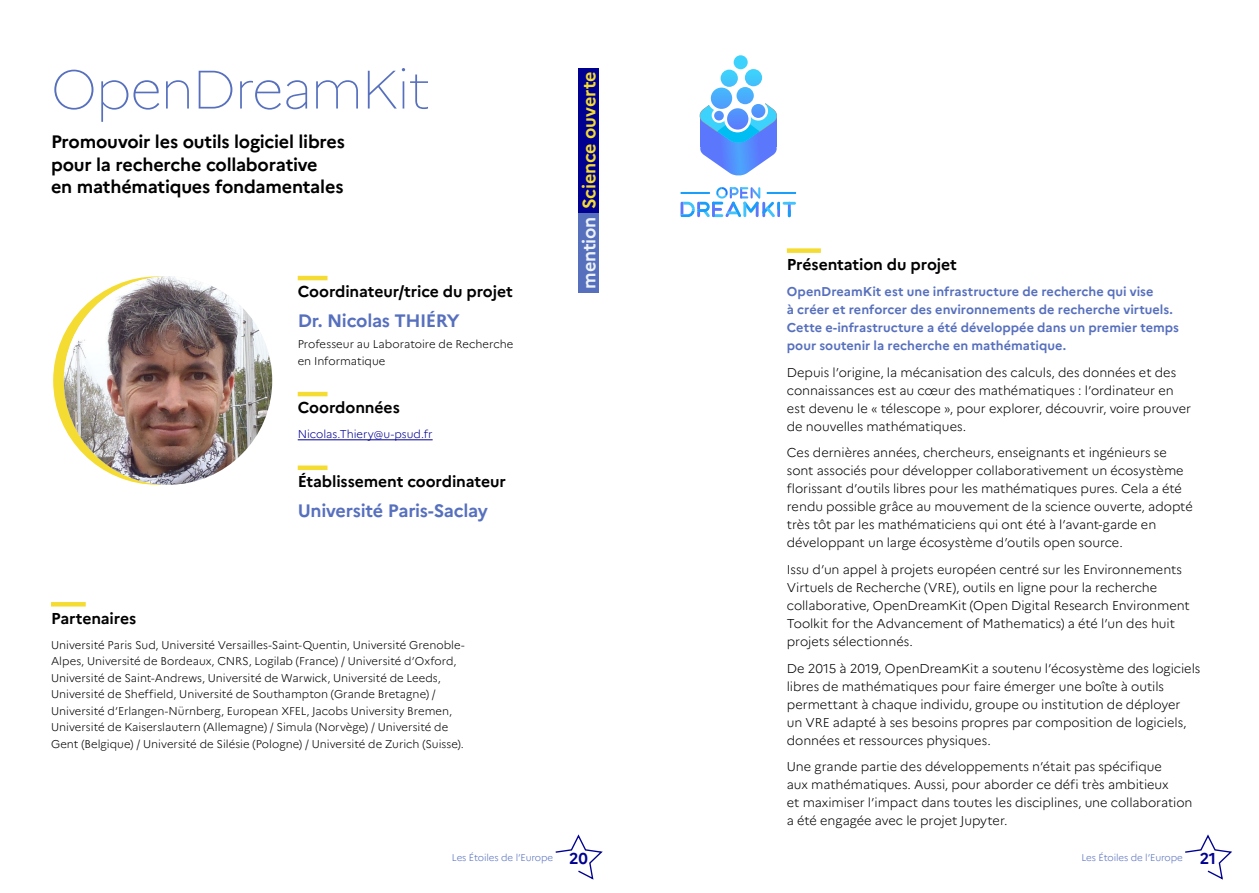
<style>
.page{position:relative;width:1259px;height:893px;background:#fff}
.page>*{position:absolute;margin:0;border:0;box-sizing:border-box;transform-origin:0 0}
.t1{font:100 54px "Marianne";letter-spacing:-.035em;color:#5770be}
.t2{font:700 18px/22.5px "Marianne";letter-spacing:-.015em;color:#000}
.t3{font:700 18px "Marianne";letter-spacing:-.02em;color:#5770be}
.t4{font:700 18px "Marianne";letter-spacing:-.01em;color:#f5dc32}
.t5{font:700 15.75px "Marianne";letter-spacing:-.01em;color:#000}
.t6{font:300 12.75px/18px "Marianne";letter-spacing:-.005em;color:#000}
.t7{font:700 12.75px/18px "Marianne";color:#5770be}
.t8{font:300 11.25px/16.5px "Marianne";color:#000}
.t9{font:300 11.25px "Marianne";color:#000091}
.t10{font:300 9.75px "Marianne";letter-spacing:-.01em;color:#5770be}
.s1{color:#ecf2f6}
.s2{font-weight:700;font-size:15.75px;color:#000091}
</style>
<div class="page">
<svg style="left:555px;top:834px;width:48px;height:46px"></svg>
<svg style="left:1185px;top:834px;width:47px;height:46px"></svg>
<div style="left:787px;top:248px;width:34px;height:5px;background:#f5dc32"></div>
<hr style="left:298px;top:276px;width:29px;height:4px;background:#f5dc32">
<hr style="left:298px;top:392px;width:29px;height:4px;background:#f5dc32">
<hr style="left:298px;top:439px;width:135px;height:1px;background:#000091">
<div style="left:298px;top:465px;width:29px;height:5px;background:#f5dc32"></div>
<hr style="left:51px;top:602px;width:35px;height:4px;background:#f5dc32">
<div style="left:53px;top:276px;width:208px;height:209px;background:#f5dc32;border-radius:50%"></div>
<img style="left:64px;top:276px;width:208px;height:209px;border-radius:104px">
<svg style="left:699px;top:55px;width:78px;height:121px"></svg>
<svg style="left:788px;top:205px;width:2px;height:12px"></svg>
<hr style="left:782px;top:202px;width:14px;height:3px;background:#42c3fb">
<svg style="left:680px;top:187px;width:100px;height:30px"></svg>
<hr style="left:766px;top:192px;width:30px;height:2px;background:#199efa">
<hr style="left:680px;top:192px;width:30px;height:2px;background:#199efa">
<div style="left:578px;top:68px;width:21px;height:145px;background:#000091"></div>
<div style="left:578px;top:213px;width:21px;height:79px;background:#5770be"></div>
<h1 class="t1" style="left:51px;top:56px;width:381px">OpenDreamKit</h1>
<h2 class="t2" style="left:51px;top:130px;width:296px">Promouvoir les outils logiciel libres pour la recherche collaborative<br>en mathématiques fondamentales</h2>
<p class="t5" style="left:298px;top:282px;width:217px">Coordinateur/trice du projet</p>
<h2 class="t3" style="left:298px;top:310px;width:163px">Dr. Nicolas THIÉRY</h2>
<p class="t8" style="left:298px;top:336px;width:217px">Professeur au Laboratoire de Recherche en Informatique</p>
<p class="t5" style="left:298px;top:398px;width:104px">Coordonnées</p>
<p class="t9" style="left:298px;top:427px;width:136px">Nicolas.Thiery@u-psud.fr</p>
<p class="t5" style="left:298px;top:472px;width:209px">Établissement coordinateur</p>
<h2 class="t3" style="left:298px;top:500px;width:192px">Université Paris-Saclay</h2>
<p class="t5" style="left:51px;top:608px;width:87px">Partenaires</p>
<p class="t8" style="left:51px;top:636px;width:415px">Université Paris Sud, Université Versailles-Saint-Quentin, Université Grenoble-Alpes, Université de Bordeaux, CNRS, Logilab (France) / Université d’Oxford, Université de Saint-Andrews, Université de Warwick, Université de Leeds, Université de Sheffield, Université de Southampton (Grande Bretagne) / Université d’Erlangen-Nürnberg, European XFEL, Jacobs University Bremen, Université de Kaiserslautern (Allemagne) / Simula (Norvège) / Université de Gent (Belgique) / Université de Silésie (Pologne) / Université de Zurich (Suisse).</p>
<h2 class="t4" style="left:578px;top:289px;width:219px;rotate:-90deg"><span class="s1">mention</span> Science ouverte</h2>
<p class="t5" style="left:787px;top:255px;width:171px">Présentation du projet</p>
<p class="t7" style="left:787px;top:283px;width:394px">OpenDreamKit est une infrastructure de recherche qui vise<br>à créer et renforcer des environnements de recherche virtuels.<br>Cette e-infrastructure a été développée dans un premier temps pour soutenir la recherche en mathématique.</p>
<p class="t6" style="left:787px;top:363px;width:406px">Depuis l’origine, la mécanisation des calculs, des données et des connaissances est au cœur des mathématiques : l’ordinateur en est devenu le « télescope », pour explorer, découvrir, voire prouver de nouvelles mathématiques.</p>
<p class="t6" style="left:787px;top:444px;width:407px">Ces dernières années, chercheurs, enseignants et ingénieurs se sont associés pour développer collaborativement un écosystème florissant d’outils libres pour les mathématiques pures. Cela a été rendu possible grâce au mouvement de la science ouverte, adopté très tôt par les mathématiciens qui ont été à l’avant-garde en développant un large écosystème d’outils open source.</p>
<p class="t6" style="left:787px;top:560px;width:404px">Issu d’un appel à projets européen centré sur les Environnements Virtuels de Recherche (VRE), outils en ligne pour la recherche collaborative, OpenDreamKit (Open Digital Research Environment Toolkit for the Advancement of Mathematics) a été l’un des huit projets sélectionnés.</p>
<p class="t6" style="left:787px;top:659px;width:415px">De 2015 à 2019, OpenDreamKit a soutenu l’écosystème des logiciels libres de mathématiques pour faire émerger une boîte à outils permettant à chaque individu, groupe ou institution de déployer<br>un VRE adapté à ses besoins propres par composition de logiciels, données et ressources physiques.</p>
<p class="t6" style="left:787px;top:757px;width:407px">Une grande partie des développements n’était pas spécifique<br>aux mathématiques. Aussi, pour aborder ce défi très ambitieux<br>et maximiser l’impact dans toutes les disciplines, une collaboration a été engagée avec le projet Jupyter.</p>
<p class="t10" style="left:452px;top:852px;width:137px">Les Étoiles de l’Europe <span class="s2">20</span></p>
<p class="t10" style="left:1081px;top:852px;width:136px">Les Étoiles de l’Europe <span class="s2">21</span></p>
</div>
